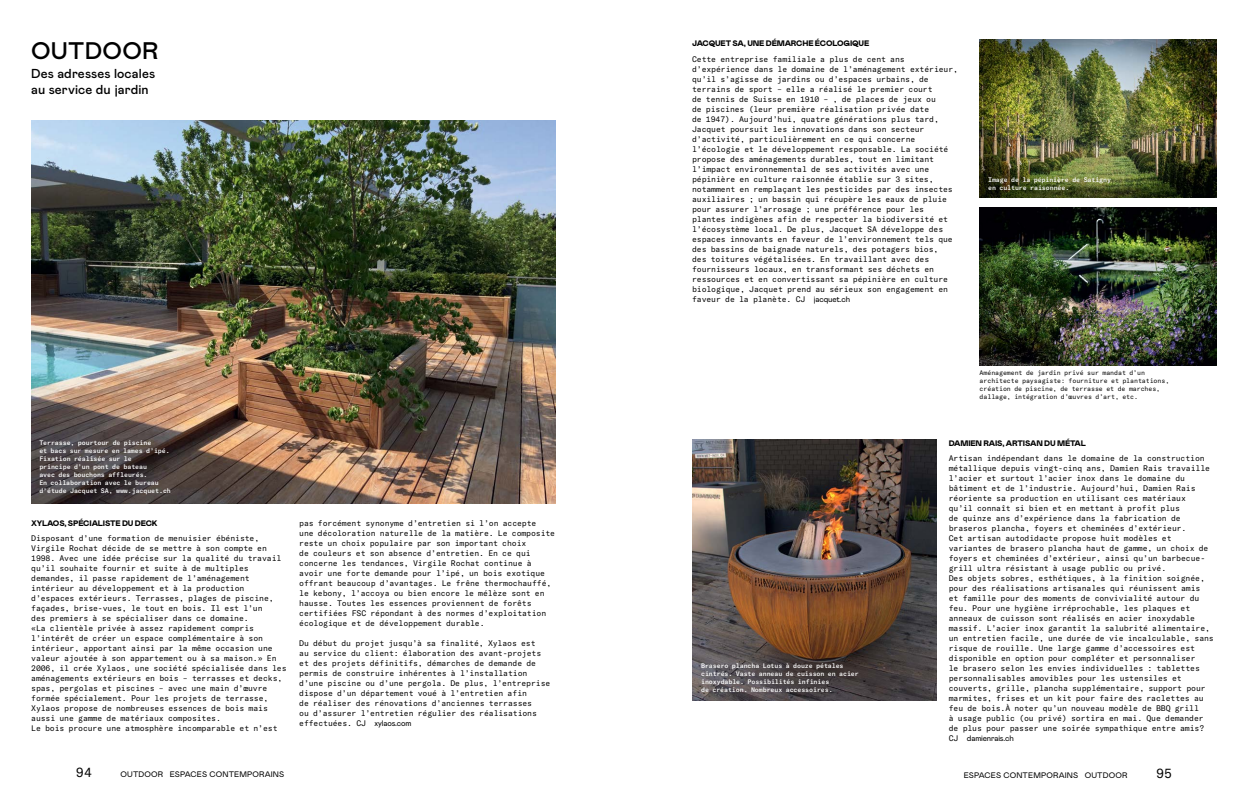
<style>
.page{position:relative;width:1248px;height:808px;background:#fff}
.page>*{position:absolute;margin:0;border:0;box-sizing:border-box;transform-origin:0 0}
.t1{font:500 24px "Mabry Pro";letter-spacing:.01em;color:#000}
.t2{font:500 13px/16px "Mabry Pro";letter-spacing:.01em;color:#000}
.t3{font:13px "GT America Mono";color:#000}
.t4{font:8px/10px "GT America Mono";letter-spacing:-.02em;color:#000}
.t5{font:8px "Mabry Pro";letter-spacing:.02em;color:#000}
.t6{font:900 8px "Mabry Pro";letter-spacing:-.02em;color:#000}
.t7{font:500 6.5px/8px "GT America Mono";letter-spacing:-.02em;color:#fff}
.t8{font:6.5px/8px "GT America Mono";letter-spacing:-.02em;color:#000}
.s1{font-family:"Mabry Pro";font-weight:900}
.s2{font-family:"Mabry Pro"}
</style>
<div class="page">
<img style="left:31px;top:120px;width:525px;height:384px">
<img style="left:979px;top:40px;width:237px;height:158px">
<img style="left:979px;top:207px;width:237px;height:158px">
<img style="left:692px;top:439px;width:243px;height:261px">
<p class="t1" style="left:31px;top:34px;width:129px">Outdoor</p>
<p class="t2" style="left:31px;top:65px;width:126px">Des adresses locales au service du jardin</p>
<p class="t7" style="left:39px;top:439px;width:133px">Terrasse, pourtour de piscine<br>et bacs sur mesure en lames d’ipé.<br>Fixation réalisée sur le<br>principe d’un pont de bateau<br>avec des bouchons affleurés.<br>En collaboration avec le bureau d’étude Jacquet SA, www.jacquet.ch</p>
<p class="t6" style="left:31px;top:517px;width:80px">XYLAOS, SPÉCIALISTE</p>
<p class="t4" style="left:31px;top:515px;width:230px;line-height:15.7px;text-indent:91px"><span class="s1">DU DECK<br></span>Disposant d’une formation de menuisier ébéniste,</p>
<p class="t4" style="left:31px;top:544px;width:257px">Virgile Rochat décide de se mettre à son compte en 1998. Avec une idée précise sur la qualité du travail qu’il souhaite fournir et suite à de multiples demandes, il passe rapidement de l’aménagement intérieur au développement et à la production d’espaces extérieurs. Terrasses, plages de piscine, façades, brise-vues, le tout en bois. Il est l’un<br>des premiers à se spécialiser dans ce domaine.<br>«La clientèle privée à assez rapidement compris l’intérêt de créer un espace complémentaire à son intérieur, apportant ainsi par la même occasion une valeur ajoutée à son appartement ou à sa maison.» En 2006, il crée Xylaos, une société spécialisée dans les aménagements extérieurs en bois – terrasses et decks, spas, pergolas et piscines – avec une main d’œuvre formée spécialement. Pour les projets de terrasse, Xylaos propose de nombreuses essences de bois mais aussi une gamme de matériaux composites.<br>Le bois procure une atmosphère incomparable et n’est</p>
<p class="t4" style="left:299px;top:518px;width:257px">pas forcément synonyme d’entretien si l’on accepte<br>une décoloration naturelle de la matière. Le composite reste un choix populaire par son important choix<br>de couleurs et son absence d’entretien. En ce qui concerne les tendances, Virgile Rochat continue à avoir une forte demande pour l’ipé, un bois exotique offrant beaucoup d’avantages. Le frêne thermochauffé, le kebony, l’accoya ou bien encore le mélèze sont en hausse. Toutes les essences proviennent de forêts certifiées FSC répondant à des normes d’exploitation écologique et de développement durable.</p>
<p class="t4" style="left:299px;top:638px;width:253px">Du début du projet jusqu’à sa finalité, Xylaos est<br>au service du client: élaboration des avant-projets et des projets définitifs, démarches de demande de permis de construire inhérentes à l’installation d’une piscine ou d’une pergola. De plus, l’entreprise dispose d’un département voué à l’entretien afin<br>de réaliser des rénovations d’anciennes terrasses<br>ou d’assurer l’entretien régulier des réalisations effectuées. CJ <span class="s2">xylaos.com</span></p>
<p class="t3" style="left:76px;top:765px;width:18px">94</p>
<p class="t5" style="left:120px;top:769px;width:165px">Outdoor ESPACES CONTEMPORAINS</p>
<p class="t4" style="left:692px;top:36px;width:214px;line-height:15.7px"><span class="s1">JACQUET SA, UNE DÉMARCHE ÉCOLOGIQUE<br></span>Cette entreprise familiale a plus de cent ans</p>
<p class="t4" style="left:692px;top:64px;width:267px">d’expérience dans le domaine de l’aménagement extérieur, qu’il s’agisse de jardins ou d’espaces urbains, de terrains de sport – elle a réalisé le premier court<br>de tennis de Suisse en 1910 – , de places de jeux ou<br>de piscines (leur première réalisation privée date<br>de 1947). Aujourd’hui, quatre générations plus tard, Jacquet poursuit les innovations dans son secteur d’activité, particulièrement en ce qui concerne l’écologie et le développement responsable. La société propose des aménagements durables, tout en limitant l’impact environnemental de ses activités avec une pépinière en culture raisonnée établie sur 3 sites, notamment en remplaçant les pesticides par des insectes auxiliaires ; un bassin qui récupère les eaux de pluie pour assurer l’arrosage ; une préférence pour les plantes indigènes afin de respecter la biodiversité et l’écosystème local. De plus, Jacquet SA développe des espaces innovants en faveur de l’environnement tels que des bassins de baignade naturels, des potagers bios,<br>des toitures végétalisées. En travaillant avec des fournisseurs locaux, en transformant ses déchets en ressources et en convertissant sa pépinière en culture biologique, Jacquet prend au sérieux son engagement en faveur de la planète. CJ <span class="s2">jacquet.ch</span></p>
<p class="t7" style="left:988px;top:176px;width:124px">Image de la pépinière de Satigny en culture raisonnée.</p>
<p class="t8" style="left:979px;top:368px;width:191px">Aménagement de jardin privé sur mandat d’un architecte paysagiste: fourniture et plantations, création de piscine, de terrasse et de marches, dallage, intégration d’œuvres d’art, etc.</p>
<p class="t7" style="left:701px;top:661px;width:159px">Brasero plancha Lotus à douze pétales cintrés. Vaste anneau de cuisson en acier inoxydable. Possibilités infinies<br>de création. Nombreux accessoires.</p>
<p class="t4" style="left:948px;top:435px;width:257px;line-height:15.7px"><span class="s1">DAMIEN RAIS, ARTISAN DU MÉTAL<br></span>Artisan indépendant dans le domaine de la construction</p>
<p class="t4" style="left:948px;top:464px;width:266px">métallique depuis vingt-cinq ans, Damien Rais travaille l’acier et surtout l’acier inox dans le domaine du bâtiment et de l’industrie. Aujourd’hui, Damien Rais réoriente sa production en utilisant ces matériaux<br>qu’il connaît si bien et en mettant à profit plus<br>de quinze ans d’expérience dans la fabrication de braseros plancha, foyers et cheminées d’extérieur.<br>Cet artisan autodidacte propose huit modèles et variantes de brasero plancha haut de gamme, un choix de foyers et cheminées d’extérieur, ainsi qu’un barbecue&shy;grill ultra résistant à usage public ou privé.<br>Des objets sobres, esthétiques, à la finition soignée, pour des réalisations artisanales qui réunissent amis<br>et famille pour des moments de convivialité autour du feu. Pour une hygiène irréprochable, les plaques et anneaux de cuisson sont réalisés en acier inoxydable massif. L’acier inox garantit la salubrité alimentaire, un entretien facile, une durée de vie incalculable, sans risque de rouille. Une large gamme d’accessoires est disponible en option pour compléter et personnaliser<br>le brasero selon les envies individuelles : tablettes personnalisables amovibles pour les ustensiles et couverts, grille, plancha supplémentaire, support pour marmites, frises et un kit pour faire des raclettes au feu de bois.À noter qu’un nouveau modèle de BBQ grill<br>à usage public (ou privé) sortira en mai. Que demander de plus pour passer une soirée sympathique entre amis?<br>CJ <span class="s2">damienrais.ch</span></p>
<p class="t5" style="left:963px;top:769px;width:165px">ESPACES CONTEMPORAINS outdoor</p>
<p class="t3" style="left:1155px;top:765px;width:18px">95</p>
</div>
